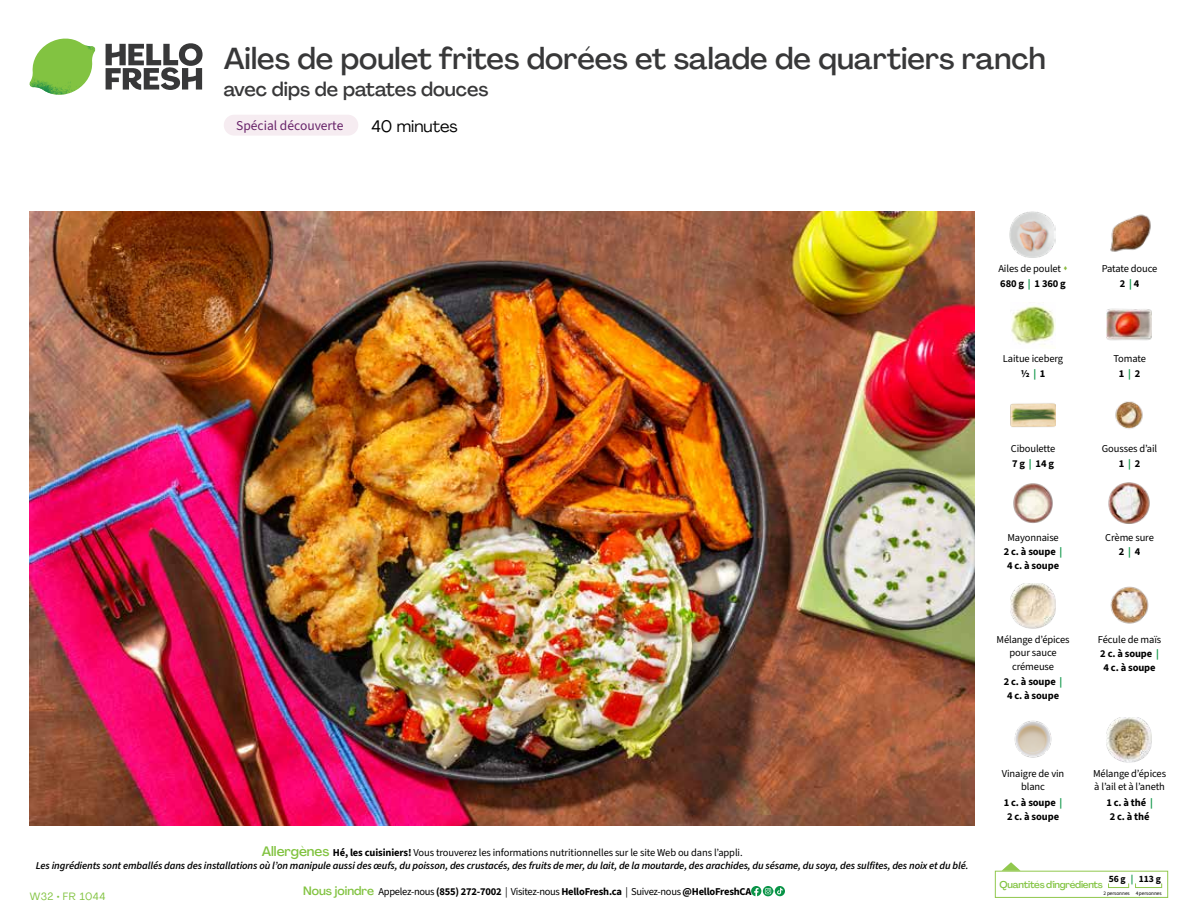
<style>
.page{position:relative;width:1188px;height:918px;background:#fff}
.page>*{position:absolute;margin:0;border:0;box-sizing:border-box;transform-origin:0 0}
.t1{font:500 30px "Agrandir";color:#383839}
.t2{font:500 19.5px "Agrandir";color:#383839}
.t3{font:16.5px "Agrandir";color:#000}
.t4{font:13.5px "Source Sans 3";color:#682369}
.t5{font:italic 600 10.5px/13.5px "Source Sans 3";letter-spacing:-.01em;color:#000;text-align:center}
.t6{font:10.5px/14.9px "Source Sans 3";letter-spacing:-.01em;color:#000;text-align:center}
.t7{font:700 10.5px/13.5px "Source Sans 3";letter-spacing:-.015em;color:#000;text-align:center}
.t8{font:10.5px "Agrandir";letter-spacing:.05em;color:#82c341}
.t9{font:500 9.75px "Agrandir";letter-spacing:-.025em;color:#82c341}
.t10{font:700 9.6px "Source Sans 3";color:#000}
.t11{font:5.25px "Source Sans 3";letter-spacing:-.01em;color:#000}
.s1{color:#8cba42}
.s2{font-weight:700}
.s3{font-weight:700;color:#0b9446}
.s4{font-family:"Agrandir";font-weight:500;font-style:normal;font-size:13.5px;color:#82c341}
.s5{font-weight:700;font-style:normal}
.s6{font-weight:400;font-style:normal}
.s7{font-family:"Agrandir";font-weight:500;font-size:12px;color:#82c341}
.s8{font-weight:400}
.s9{color:#0b9446}
</style>
<div class="page">
<svg style="left:106px;top:43px;width:97px;height:47px"></svg>
<svg style="left:34px;top:39px;width:59px;height:38px"></svg>
<img style="left:65px;top:39px;width:30px;height:25px">
<img style="left:33px;top:60px;width:56px;height:10px">
<img style="left:29px;top:64px;width:58px;height:31px">
<img style="left:64px;top:70px;width:25px;height:24px">
<img style="left:30px;top:211px;width:945px;height:615px">
<svg style="left:775px;top:886px;width:10px;height:10px"></svg>
<svg style="left:751px;top:886px;width:32px;height:10px"></svg>
<svg style="left:1002px;top:862px;width:19px;height:9px"></svg>
<div style="left:995px;top:871px;width:173px;height:27px;border:1px solid #91c84e"></div>
<div style="left:1108px;top:883px;width:21px;height:5px;border:1px solid #91c84e"></div>
<div style="left:1135px;top:883px;width:27px;height:5px;border:1px solid #91c84e"></div>
<img style="left:1011px;top:305px;width:45px;height:42px">
<img style="left:1106px;top:308px;width:46px;height:33px">
<img style="left:1011px;top:403px;width:45px;height:24px">
<img style="left:1115px;top:401px;width:28px;height:28px">
<img style="left:1013px;top:483px;width:40px;height:40px">
<img style="left:1108px;top:482px;width:42px;height:42px">
<img style="left:1011px;top:583px;width:45px;height:46px">
<img style="left:1014px;top:720px;width:38px;height:38px">
<img style="left:1106px;top:717px;width:46px;height:46px">
<img style="left:1110px;top:214px;width:41px;height:38px">
<img style="left:1010px;top:212px;width:45px;height:45px">
<img style="left:1110px;top:586px;width:39px;height:38px">
<div style="left:224px;top:115px;width:134px;height:21px;background:#f6ecf1;border-radius:10px"></div>
<h1 class="t1" style="left:224px;top:40px;width:824px">Ailes de poulet frites dorées et salade de quartiers ranch</h1>
<h2 class="t2" style="left:224px;top:77px;width:266px">avec dips de patates douces</h2>
<h3 class="t3" style="left:372px;top:116px;width:88px">40 minutes</h3>
<p class="t4" style="left:236px;top:117px;width:109px">Spécial découverte</p>
<p class="t6" style="left:998px;top:261px;width:71px;line-height:15.6px;text-align:left">Ailes de poulet <span class="s1">▲<br></span><span class="s2">680 g</span> <span class="s3">|</span> <span class="s2">1 360 g</span></p>
<p class="t6" style="left:1102px;top:261px;width:57px;line-height:15.6px">Patate douce<br><span class="s2">2</span> <span class="s3">|</span> <span class="s2">4</span></p>
<p class="t6" style="left:1003px;top:351px;width:62px">Laitue iceberg <span class="s2">½</span> <span class="s3">|</span> <span class="s2">1</span></p>
<p class="t6" style="left:1113px;top:351px;width:34px">Tomate<br><span class="s2">1</span> <span class="s3">|</span> <span class="s2">2</span></p>
<p class="t6" style="left:1011px;top:441px;width:46px;text-align:left">Ciboulette<br><span class="s2">7g</span> <span class="s3">|</span> <span class="s2">14g</span></p>
<p class="t6" style="left:1102px;top:441px;width:57px">Gousses d’ail<br><span class="s2">1</span> <span class="s3">|</span> <span class="s2">2</span></p>
<p class="t5" style="left:36px;top:845px;width:934px"><span class="s4">Allergènes</span> <span class="s5">Hé, les cuisiniers!</span> <span class="s6">Vous trouverez les informations nutritionnelles sur le site Web ou dans l’appli.<br></span>Les ingrédients sont emballés dans des installations où l’on manipule aussi des œufs, du poisson, des crustacés, des fruits de mer, du lait, de la moutarde, des arachides, du sésame, du soya, des sulfites, des noix et du blé.</p>
<p class="t8" style="left:30px;top:890px;width:77px">W32 • FR 1044</p>
<p class="t7" style="left:303px;top:885px;width:450px"><span class="s7">Nous joindre</span> <span class="s8">Appelez-nous</span> (855) 272-7002 <span class="s8">| Visitez-nous</span> HelloFresh.ca <span class="s8">| Suivez-nous</span> @HelloFreshCA</p>
<p class="t6" style="left:1004px;top:530px;width:60px">Mayonnaise<br><span class="s2">2 c. à soupe</span> <span class="s3">|</span></p>
<p class="t7" style="left:1007px;top:559px;width:54px">4 c. à soupe</p>
<p class="t6" style="left:997px;top:632px;width:75px;line-height:13.5px">Mélange d’épices pour sauce crémeuse</p>
<p class="t7" style="left:1004px;top:675px;width:60px">2 c. à soupe <span class="s9">|<br></span>4 c. à soupe</p>
<p class="t6" style="left:1105px;top:530px;width:50px">Crème sure<br><span class="s2">2</span> <span class="s3">|</span> <span class="s2">4</span></p>
<p class="t6" style="left:1098px;top:632px;width:65px;text-align:left">Fécule de maïs<br><span class="s2">2 c. à soupe</span> <span class="s3">|</span></p>
<p class="t7" style="left:1104px;top:661px;width:54px">4 c. à soupe</p>
<p class="t6" style="left:1002px;top:766px;width:64px;line-height:13.5px">Vinaigre de vin blanc</p>
<p class="t7" style="left:1004px;top:796px;width:60px">1 c. à soupe <span class="s9">|<br></span>2 c. à soupe</p>
<p class="t6" style="left:1093px;top:766px;width:75px;line-height:13.5px;text-align:left">Mélange d’épices à l’ail et à l’aneth</p>
<p class="t7" style="left:1106px;top:796px;width:48px">1 c. à thé <span class="s9">|<br></span>2 c. à thé</p>
<p class="t10" style="left:1109px;top:872px;width:54px">56 g <span class="s9">|</span> 113 g</p>
<p class="t11" style="left:1103px;top:890px;width:60px">2 personnes 4 personnes</p>
<p class="t9" style="left:1000px;top:878px;width:105px">Quantités d'ingrédients</p>
</div>
